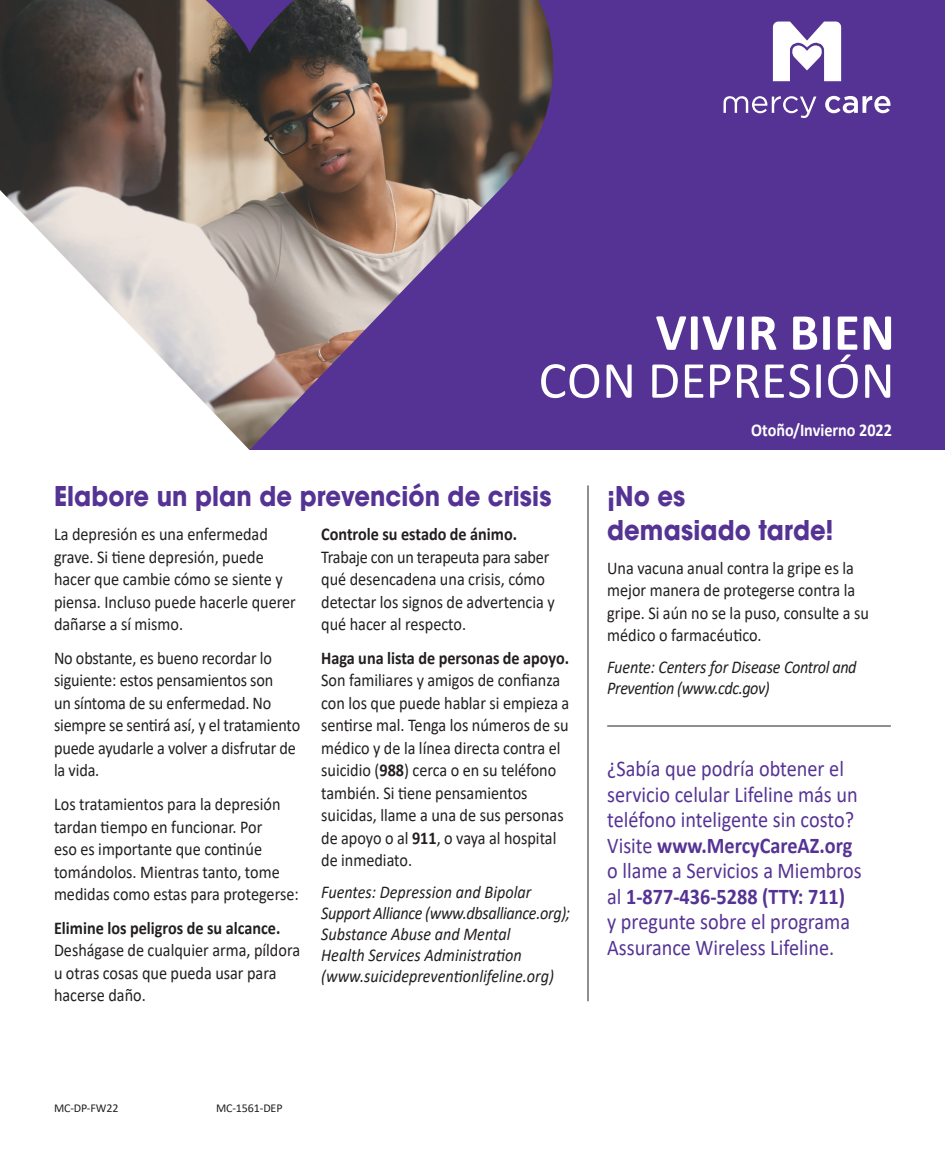
<style>
.page{position:relative;width:945px;height:1161px;background:#fff}
.page>*{position:absolute;margin:0;border:0;box-sizing:border-box;transform-origin:0 0}
.t1{font:52.5px/48px "Calibri";letter-spacing:.005em;color:#fff;text-align:right}
.t2{font:700 27px/33.8px "ITC Avant Garde Std";letter-spacing:.005em;color:#553394;scale:.9 1}
.SP_12pt_CTA___MC{font:22.5px/25.5px "Calibri";color:#553394;scale:.9 1}
.SP__12pt_BODY_MAIN{font:18px/22.5px "Calibri";color:#231f20;scale:.9 1}
.SP_12pt_Body_bold_le{font:18px/22.5px "Calibri";color:#231f20;scale:.9 1}
.SP_12pt_Source___MC{font:italic 18px/21px "Calibri";letter-spacing:-.005em;color:#231f20;scale:.9 1}
.SP_12pt_Source___MC-2{font:italic 18px/21px "Calibri";letter-spacing:-.025em;color:#231f20;scale:.9 1}
.t3{font:700 18px "Calibri";letter-spacing:-.005em;color:#fff;scale:.9 1}
.t4{font:12px "Calibri";letter-spacing:-.01em;color:#231f20}
.s1{font-weight:700}
</style>
<div class="page">
<hr style="left:607px;top:726px;width:284px;height:1px;background:#231f20">
<div style="left:555px;top:0;width:390px;height:450px;background:#553394"></div>
<img style="left:0;top:0;width:555px;height:450px">
<svg style="left:825px;top:96px;width:66px;height:17px"></svg>
<svg style="left:724px;top:96px;width:92px;height:22px"></svg>
<svg style="left:773px;top:22px;width:68px;height:59px"></svg>
<hr style="left:588px;top:485px;width:1px;height:516px;background:#231f20">
<h1 class="t1" style="left:539px;top:307px;width:358px"><span class="s1">VIVIR BIEN<br></span>CON DEPRESIÓN</h1>
<h3 class="t2" style="left:54px;top:479px;width:554px">Elabore un plan de prevención de crisis</h3>
<p class="SP__12pt_BODY_MAIN" style="left:54px;top:522px;width:270px">La depresión es una enfermedad grave. Si tiene depresión, puede hacer que cambie cómo se siente y piensa. Incluso puede hacerle querer dañarse a sí mismo.</p>
<p class="SP__12pt_BODY_MAIN" style="left:54px;top:646px;width:275px">No obstante, es bueno recordar lo siguiente: estos pensamientos son<br>un síntoma de su enfermedad. No siempre se sentirá así, y el tratamiento puede ayudarle a volver a disfrutar de la vida.</p>
<p class="SP__12pt_BODY_MAIN" style="left:54px;top:792px;width:274px">Los tratamientos para la depresión tardan tiempo en funcionar. Por<br>eso es importante que continúe tomándolos. Mientras tanto, tome medidas como estas para protegerse:</p>
<p class="SP_12pt_Body_bold_le" style="left:54px;top:916px;width:275px"><span class="s1">Elimine los peligros de su alcance.<br></span>Deshágase de cualquier arma, píldora u otras cosas que pueda usar para hacerse daño.</p>
<p class="SP_12pt_Body_bold_le" style="left:321px;top:522px;width:261px"><span class="s1">Controle su estado de ánimo.<br></span>Trabaje con un terapeuta para saber qué desencadena una crisis, cómo detectar los signos de advertencia y qué hacer al respecto.</p>
<p class="SP_12pt_Body_bold_le" style="left:321px;top:646px;width:277px"><span class="s1">Haga una lista de personas de apoyo.<br></span>Son familiares y amigos de confianza con los que puede hablar si empieza a sentirse mal. Tenga los números de su médico y de la línea directa contra el suicidio (<span class="s1">988</span>) cerca o en su teléfono también. Si tiene pensamientos suicidas, llame a una de sus personas de apoyo o al <span class="s1">911</span>, o vaya al hospital de inmediato.</p>
<p class="SP_12pt_Source___MC" style="left:321px;top:880px;width:278px">Fuentes: Depression and Bipolar Support Alliance (www.dbsalliance.org); Substance Abuse and Mental<br>Health Services Administration (www.suicidepreventionlifeline.org)</p>
<p class="t3" style="left:751px;top:417px;width:158px">Otoño/Invierno 2022</p>
<h2 class="t2" style="left:607px;top:479px;width:253px">¡No es demasiado tarde!</h2>
<p class="SP__12pt_BODY_MAIN" style="left:607px;top:556px;width:292px">Una vacuna anual contra la gripe es la mejor manera de protegerse contra la gripe. Si aún no se la puso, consulte a su médico o farmacéutico.</p>
<p class="SP_12pt_Source___MC-2" style="left:607px;top:655px;width:279px">Fuente: Centers for Disease Control and<br>Prevention (www.cdc.gov)</p>
<p class="SP_12pt_CTA___MC" style="left:607px;top:755px;width:284px">¿Sabía que podría obtener el servicio celular Lifeline más un teléfono inteligente sin costo?<br>Visite <span class="s1">www.MercyCareAZ.org </span>o llame a Servicios a Miembros al <span class="s1">1-877-436-5288 (TTY: 711)<br></span>y pregunte sobre el programa<br>Assurance Wireless Lifeline.</p>
<p class="t4" style="left:54px;top:1100px;width:66px">MC-DP-FW22</p>
<p class="t4" style="left:216px;top:1100px;width:68px">MC-1561-DEP</p>
</div>
